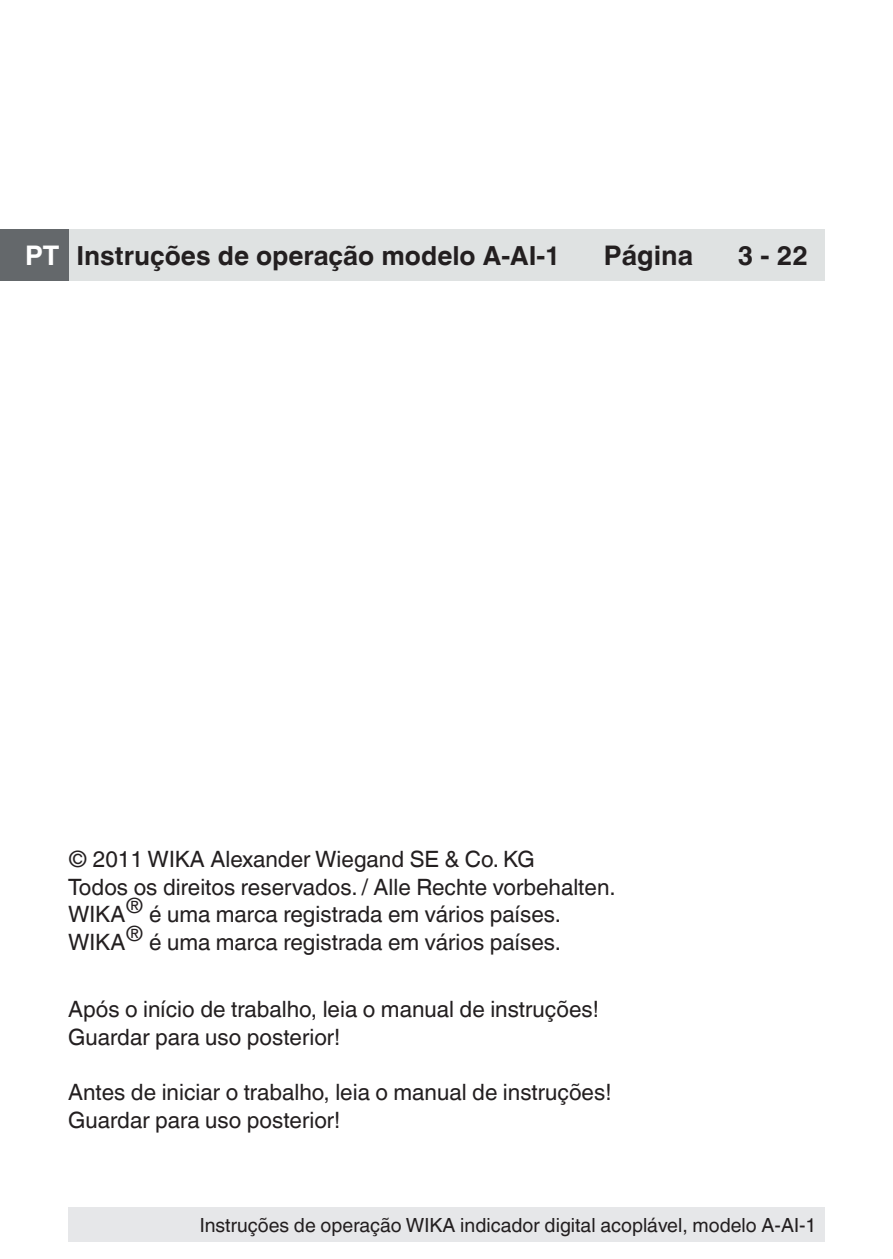
<style>
.page{position:relative;width:893px;height:1259px;background:#fff}
.page>*{position:absolute;margin:0;border:0;box-sizing:border-box;transform-origin:0 0}
.t1{font:700 27px "Helvetica World";color:#231f20}
.t2{font:700 26.4px "Helvetica World";color:#231f20}
.t3{font:22.5px/27.6px "Helvetica World";color:#231f20}
.t4{font:19.5px "Helvetica World";color:#231f20}
.s1{font-size:27px;color:#fff}
</style>
<div class="page">
<div style="left:68px;top:230px;width:757px;height:51px;background:#dfe2e2"></div>
<div style="left:0;top:230px;width:68px;height:51px;background:#64686b"></div>
<div style="left:68px;top:1208px;width:757px;height:34px;background:#e6e7e9"></div>
<p class="t2" style="left:25px;top:240px;width:537px"><span class="s1">PT</span> Instruções de operação modelo A-AI-1</p>
<p class="t1" style="left:604px;top:240px;width:91px">Página</p>
<p class="t1" style="left:738px;top:240px;width:72px">3 - 22</p>
<p class="t3" style="left:68px;top:845px;width:549px">© 2011 WIKA Alexander Wiegand SE &amp; Co. KG<br>Todos os direitos reservados. / Alle Rechte vorbehalten.<br>WIKA<sup>®</sup> é uma marca registrada em vários países.<br>WIKA<sup>®</sup> é uma marca registrada em vários países.</p>
<p class="t3" style="left:68px;top:995px;width:532px">Após o início de trabalho, leia o manual de instruções!<br>Guardar para uso posterior!</p>
<p class="t3" style="left:68px;top:1078px;width:545px">Antes de iniciar o trabalho, leia o manual de instruções!<br>Guardar para uso posterior!</p>
<p class="t4" style="left:200px;top:1213px;width:618px">Instruções de operação WIKA indicador digital acoplável, modelo A-AI-1</p>
</div>
